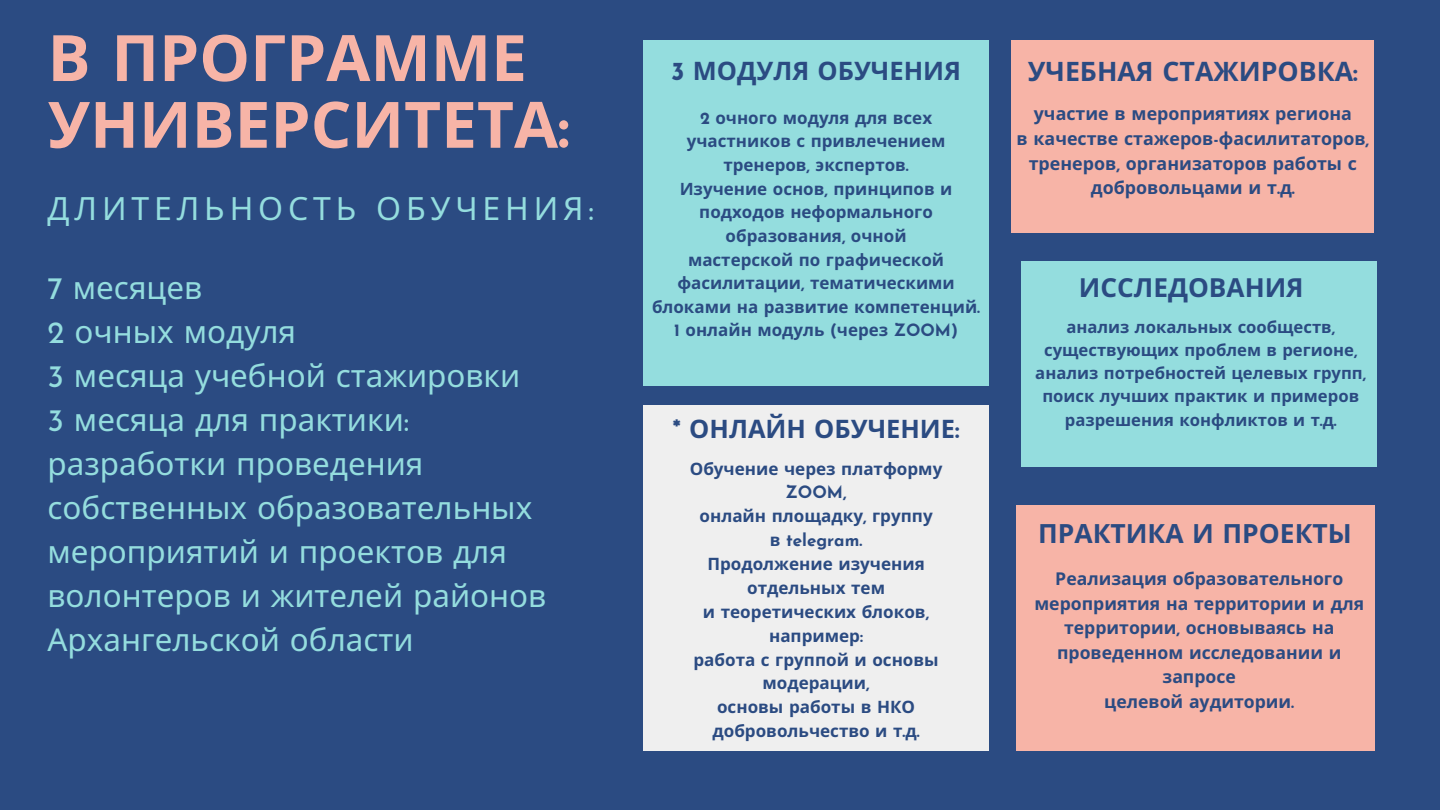
<style>
.page{position:relative;width:1440px;height:810px;background:#2b4b82}
.page>*{position:absolute;margin:0;border:0;box-sizing:border-box;transform-origin:0 0}
.t1{font:700 64px/66.8px "Noto Sans";color:#f7b4a7}
.t2{font:32px "Noto Sans";letter-spacing:.15em;color:#94ddde}
.t3{font:31.4px/43.9px "Noto Sans";color:#94ddde}
.t4{font:700 26.8px "Noto Sans";color:#2b4b82}
.t5{font:700 26.4px "Noto Sans";color:#2b4b82}
.t6{font:700 26.2px "Noto Sans";color:#2b4b82}
.t7{font:700 25.5px "Noto Sans";color:#2b4b82}
.t8{font:700 17.8px "Noto Sans";color:#2b4b82}
.t9{font:700 17.6px/24.6px "Noto Sans";color:#2b4b82;text-align:center}
.t10{font:700 17.1px/23.9px "Noto Sans";color:#2b4b82;text-align:center}
.t11{font:700 17.1px "Josefin Sans";color:#2b4b82}
.t12{font:700 17px/23.6px "Noto Sans";color:#2b4b82;text-align:center}
.t13{font:700 16.7px "Noto Sans";color:#2b4b82}
.s1{font-family:"Josefin Sans"}
.s2{font-family:"Noto Sans"}
</style>
<div class="page">
<div style="left:644px;top:40px;width:345px;height:346px;background:#94ddde"></div>
<div style="left:1012px;top:40px;width:362px;height:192px;background:#f7b4a7"></div>
<div style="left:644px;top:405px;width:345px;height:346px;background:#efefef"></div>
<div style="left:1021px;top:262px;width:356px;height:205px;background:#94ddde"></div>
<div style="left:1016px;top:506px;width:358px;height:245px;background:#f7b4a7"></div>
<p class="t1" style="left:48px;top:23px;width:524px">В ПРОГРАММЕ<br>УНИВЕРСИТЕТА<span class="s1">:</span></p>
<p class="t2" style="left:48px;top:186px;width:548px">ДЛИТЕЛЬНОСТЬ ОБУЧЕНИЯ<span class="s1">:</span></p>
<p class="t3" style="left:48px;top:265px;width:156px"><span class="s1">7</span> месяцев</p>
<p class="t3" style="left:48px;top:309px;width:250px"><span class="s1">2</span> очных модуля</p>
<p class="t3" style="left:48px;top:353px;width:474px"><span class="s1">3</span> месяца учебной стажировки</p>
<p class="t3" style="left:48px;top:397px;width:500px"><span class="s1">3</span> месяца для практики<span class="s1">: </span>разработки проведения собственных образовательных мероприятий и проектов для волонтеров и жителей районов<br>Архангельской области</p>
<p class="t7" style="left:671px;top:53px;width:291px"><span class="s1">3</span> МОДУЛЯ ОБУЧЕНИЯ</p>
<p class="t12" style="left:687px;top:105px;width:260px"><span class="s1">2</span> очного модуля для всех участников с привлечением тренеров<span class="s1">,</span> экспертов<span class="s1">.</span></p>
<p class="t12" style="left:680px;top:176px;width:274px">Изучение основ<span class="s1">,</span> принципов и подходов неформального образования<span class="s1">,</span> очной</p>
<p class="t12" style="left:688px;top:247px;width:258px">мастерской по графической</p>
<p class="t12" style="left:652px;top:271px;width:330px">фасилитации<span class="s1">,</span> тематическими блоками на развитие компетенций<span class="s1">.</span></p>
<p class="t12" style="left:674px;top:318px;width:285px"><span class="s1">1</span> онлайн модуль <span class="s1">(</span>через <span class="s1">ZOOM)</span></p>
<p class="t7" style="left:673px;top:411px;width:289px"><span class="s1">*</span> ОНЛАЙН ОБУЧЕНИЕ<span class="s1">:</span></p>
<p class="t10" style="left:690px;top:456px;width:254px">Обучение через платформу<br><span class="s1">ZOOM,</span></p>
<p class="t10" style="left:699px;top:504px;width:235px">онлайн площадку<span class="s1">,</span> группу</p>
<p class="t11" style="left:770px;top:533px;width:94px"><span class="s2">в</span> telegram.</p>
<p class="t10" style="left:707px;top:551px;width:219px">Продолжение изучения отдельных тем</p>
<p class="t10" style="left:703px;top:599px;width:228px">и теоретических блоков<span class="s1">, </span>например<span class="s1">:</span></p>
<p class="t10" style="left:693px;top:647px;width:247px">работа с группой и основы модерации<span class="s1">,</span></p>
<p class="t10" style="left:717px;top:695px;width:199px">основы работы в НКО</p>
<p class="t10" style="left:712px;top:719px;width:209px">добровольчество и т<span class="s1">.</span>д<span class="s1">.</span></p>
<p class="t4" style="left:1028px;top:52px;width:332px">УЧЕБНАЯ СТАЖИРОВКА<span class="s1">:</span></p>
<p class="t8" style="left:1034px;top:101px;width:320px">участие в мероприятиях региона</p>
<p class="t8" style="left:1017px;top:126px;width:354px">в качестве стажеров<span class="s1">-</span>фасилитаторов<span class="s1">,</span></p>
<p class="t8" style="left:1029px;top:150px;width:330px">тренеров<span class="s1">,</span> организаторов работы с</p>
<p class="t8" style="left:1091px;top:175px;width:206px">добровольцами и т<span class="s1">.</span>д<span class="s1">.</span></p>
<p class="t6" style="left:1079px;top:269px;width:226px">ИССЛЕДОВАНИЯ</p>
<p class="t13" style="left:1066px;top:315px;width:270px">анализ локальных сообществ<span class="s1">,</span></p>
<p class="t13" style="left:1044px;top:338px;width:315px">существующих проблем в регионе<span class="s1">,</span></p>
<p class="t13" style="left:1035px;top:361px;width:332px">анализ потребностей целевых групп<span class="s1">,</span></p>
<p class="t13" style="left:1042px;top:384px;width:318px">поиск лучших практик и примеров</p>
<p class="t13" style="left:1065px;top:408px;width:273px">разрешения конфликтов и т<span class="s1">.</span>д<span class="s1">.</span></p>
<p class="t5" style="left:1038px;top:515px;width:315px">ПРАКТИКА И ПРОЕКТЫ</p>
<p class="t9" style="left:1055px;top:566px;width:289px">Реализация образовательного</p>
<p class="t9" style="left:1034px;top:591px;width:331px">мероприятия на территории и для</p>
<p class="t9" style="left:1064px;top:615px;width:272px">территории<span class="s1">,</span> основываясь на</p>
<p class="t9" style="left:1057px;top:640px;width:286px">проведенном исследовании и запросе</p>
<p class="t9" style="left:1104px;top:689px;width:192px">целевой аудитории<span class="s1">.</span></p>
</div>
